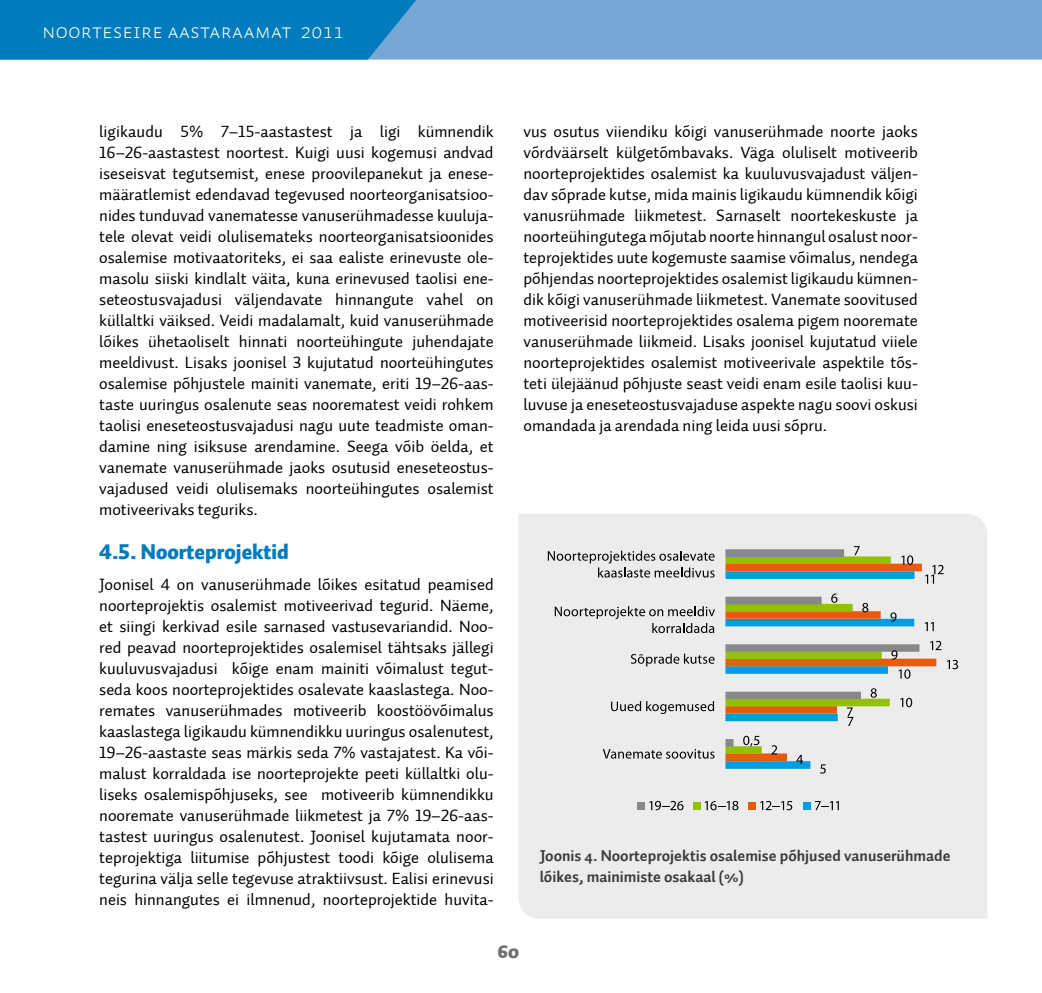
<style>
.page{position:relative;width:1042px;height:993px;background:#fff}
.page>*{position:absolute;margin:0;border:0;box-sizing:border-box;transform-origin:0 0}
.t1{font:21px "Auto 1 Light Sm Cp";color:#fff}
.t2{font:21px "Auto 1 Black LF";color:#007cbd}
.t3{font:900 19.25px "Auto 1";color:#6e6f70}
.t4{font:16.62px/21px "Auto 1 Regular LF";color:#000;text-align:justify}
.t5{font:700 15.75px/21px "Auto 2";color:#3b3b3a}
</style>
<div class="page">
<div style="left:416px;top:0;width:626px;height:60px;background:#78a6d5"></div>
<svg style="left:0;top:0;width:416px;height:60px;background:#077ebe"></svg>
<div style="left:519px;top:514px;width:468px;height:404px;background:#ececed"></div>
<div style="left:919px;top:563px;width:17px;height:197px;background:#ececed"></div>
<div style="left:637px;top:802px;width:8px;height:7px;background:#868889"></div>
<div style="left:693px;top:802px;width:7px;height:7px;background:#93c005"></div>
<div style="left:748px;top:802px;width:7px;height:7px;background:#ea5a0c"></div>
<div style="left:804px;top:802px;width:7px;height:7px;background:#009ee0"></div>
<svg style="left:925px;top:621px;width:9px;height:10px"></svg>
<svg style="left:947px;top:659px;width:11px;height:10px"></svg>
<svg style="left:925px;top:564px;width:18px;height:19px"></svg>
<svg style="left:930px;top:640px;width:11px;height:10px"></svg>
<svg style="left:725px;top:546px;width:194px;height:227px;background:#b9c0ac"></svg>
<svg style="left:603px;top:748px;width:111px;height:10px"></svg>
<svg style="left:611px;top:701px;width:103px;height:12px"></svg>
<svg style="left:631px;top:653px;width:83px;height:13px"></svg>
<svg style="left:555px;top:606px;width:160px;height:27px;background:#c8c8c9"></svg>
<svg style="left:548px;top:550px;width:166px;height:27px;background:#c2c2c3"></svg>
<svg style="left:649px;top:800px;width:34px;height:10px"></svg>
<svg style="left:705px;top:800px;width:33px;height:10px"></svg>
<svg style="left:760px;top:800px;width:32px;height:10px"></svg>
<svg style="left:815px;top:800px;width:24px;height:9px"></svg>
<p class="t1" style="left:42px;top:18px;width:303px">Noorteseire aastaraamat 2011</p>
<p class="t4" style="left:99px;top:121px;width:396px">ligikaudu 5% 7–15-aastastest ja ligi kümnendik 16–26-aastastest noortest. Kuigi uusi kogemusi andvad iseseisvat tegutsemist, enese proovilepanekut ja enese&shy;määratlemist edendavad tegevused noorteorganisatsioo&shy;nides tunduvad vanematesse vanuserühmadesse kuuluja&shy;tele olevat veidi olulisemateks noorteorganisatsioonides osalemise motivaatoriteks, ei saa ealiste erinevuste ole&shy;masolu siiski kindlalt väita, kuna erinevused taolisi ene&shy;seteostusvajadusi väljendavate hinnangute vahel on küllaltki väiksed. Veidi madalamalt, kuid vanuserühmade lõikes ühetaoliselt hinnati noorteühingute juhendajate meeldivust. Lisaks joonisel 3 kujutatud noorteühingutes osalemise põhjustele mainiti vanemate, eriti 19–26-aas&shy;taste uuringus osalenute seas noorematest veidi rohkem taolisi eneseteostusvajadusi nagu uute teadmiste oman&shy;damine ning isiksuse arendamine. Seega võib öelda, et vanemate vanuserühmade jaoks osutusid eneseteostus&shy;vajadused veidi olulisemaks noorteühingutes osalemist motiveerivaks teguriks.</p>
<p class="t2" style="left:99px;top:538px;width:191px">4.5. Noorteprojektid</p>
<p class="t4" style="left:99px;top:574px;width:396px">Joonisel 4 on vanuserühmade lõikes esitatud peamised noorteprojektis osalemist motiveerivad tegurid. Näeme, et siingi kerkivad esile sarnased vastusevariandid. Noo&shy;red peavad noorteprojektides osalemisel tähtsaks jällegi kuuluvusvajadusi kõige enam mainiti võimalust tegut&shy;seda koos noorteprojektides osalevate kaaslastega. Noo&shy;remates vanuserühmades motiveerib koostöövõimalus kaaslastega ligikaudu kümnendikku uuringus osalenutest, 19–26-aastaste seas märkis seda 7% vastajatest. Ka või&shy;malust korraldada ise noorteprojekte peeti küllaltki olu&shy;liseks osalemispõhjuseks, see motiveerib kümnendikku nooremate vanuserühmade liikmetest ja 7% 19–26-aas&shy;tastest uuringus osalenutest. Joonisel kujutamata noor&shy;teprojektiga liitumise põhjustest toodi kõige olulisema tegurina välja selle tegevuse atraktiivsust. Ealisi erinevusi neis hinnangutes ei ilmnenud, noorteprojektide huvita-</p>
<p class="t4" style="left:523px;top:121px;width:396px">vus osutus viiendiku kõigi vanuserühmade noorte jaoks võrdväärselt külgetõmbavaks. Väga oluliselt motiveerib noorteprojektides osalemist ka kuuluvusvajadust väljen&shy;dav sõprade kutse, mida mainis ligikaudu kümnendik kõigi vanusrühmade liikmetest. Sarnaselt noortekeskuste ja noorteühingutega mõjutab noorte hinnangul osalust noor&shy;teprojektides uute kogemuste saamise võimalus, nendega põhjendas noorteprojektides osalemist ligikaudu kümnen&shy;dik kõigi vanuserühmade liikmetest. Vanemate soovitused motiveerisid noorteprojektides osalema pigem nooremate vanuserühmade liikmeid. Lisaks joonisel kujutatud viiele noorteprojektides osalemist motiveerivale aspektile tõs&shy;teti ülejäänud põhjuste seast veidi enam esile taolisi kuu&shy;luvuse ja eneseteostusvajaduse aspekte nagu soovi oskusi omandada ja arendada ning leida uusi sõpru.</p>
<p class="t5" style="left:540px;top:845px;width:412px">Joonis 4. Noorteprojektis osalemise põhjused vanuserühmade lõikes, mainimiste osakaal (%)</p>
<p class="t3" style="left:498px;top:938px;width:23px">60</p>
</div>
